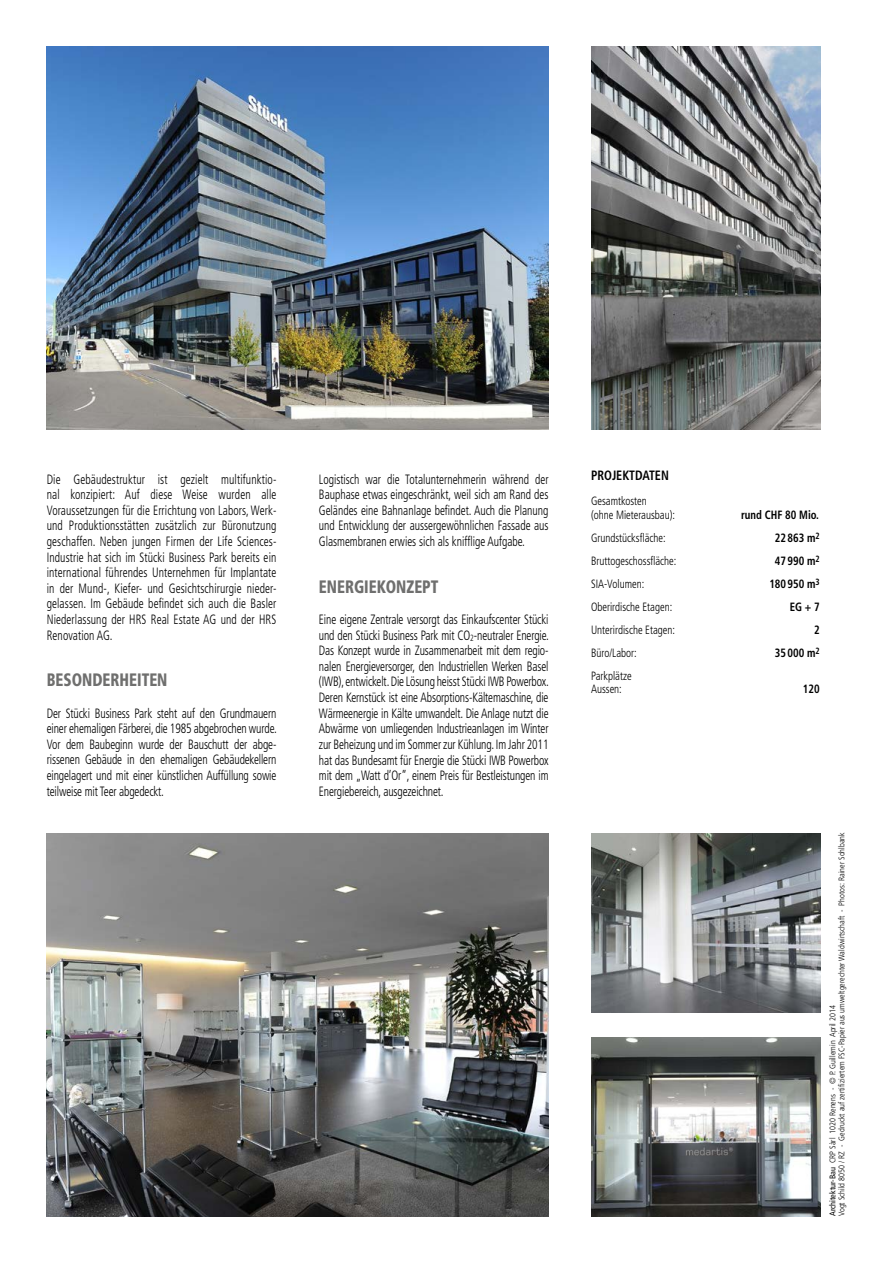
<style>
.page{position:relative;width:893px;height:1263px;background:#fff}
.page>*{position:absolute;margin:0;border:0;box-sizing:border-box;transform-origin:0 0}
.t1{font:900 condensed 18px "Frutiger";color:#6f6f6e;scale:.85 1}
.t2{font:300 condensed 13.5px/15.6px "Frutiger";letter-spacing:-.01em;color:#000;text-align:justify;scale:.85 1}
.t3{font:700 condensed 13.5px "Frutiger";color:#000;scale:.9 1}
.t4{font:300 condensed 12px/13.5px "Frutiger";color:#000;scale:.9 1}
.t5{font:700 condensed 12px "Frutiger";color:#000;scale:.9 1}
.t6{font:300 condensed 8.25px/9px "Frutiger";color:#000}
.s1{font-weight:400}
</style>
<div class="page">
<img style="left:591px;top:47px;width:230px;height:382px">
<img style="left:47px;top:47px;width:502px;height:382px">
<img style="left:591px;top:1037px;width:229px;height:179px">
<img style="left:591px;top:833px;width:229px;height:179px">
<img style="left:47px;top:833px;width:502px;height:383px">
<p class="t2" style="left:47px;top:471px;width:272px">Die Gebäudestruktur ist gezielt multifunktio&shy;nal konzipiert: Auf diese Weise wurden alle Voraussetzungen für die Errichtung von Labors, Werk&shy;und Produktionsstätten zusätzlich zur Büronutzung geschaffen. Neben jungen Firmen der Life Sciences-Industrie hat sich im Stücki Business Park bereits ein international führendes Unternehmen für Implantate in der Mund-, Kiefer- und Gesichtschirurgie nieder&shy;gelassen. Im Gebäude befindet sich auch die Basler Niederlassung der HRS Real Estate AG und der HRS Renovation AG.</p>
<h1 class="t1" style="left:47px;top:669px;width:144px">BESONDERHEITEN</h1>
<p class="t2" style="left:47px;top:705px;width:272px">Der Stücki Business Park steht auf den Grundmauern einer ehemaligen Färberei, die 1985 abgebrochen wurde.<br>Vor dem Baubeginn wurde der Bauschutt der abge&shy;rissenen Gebäude in den ehemaligen Gebäudekellern eingelagert und mit einer künstlichen Auffüllung sowie teilweise mit Teer abgedeckt.</p>
<p class="t2" style="left:319px;top:471px;width:272px">Logistisch war die Totalunternehmerin während der Bauphase etwas eingeschränkt, weil sich am Rand des Geländes eine Bahnanlage befindet. Auch die Planung und Entwicklung der aussergewöhnlichen Fassade aus Glasmembranen erwies sich als knifflige Aufgabe.</p>
<h1 class="t1" style="left:319px;top:576px;width:142px">ENERGIEKONZEPT</h1>
<p class="t2" style="left:319px;top:612px;width:272px">Eine eigene Zentrale versorgt das Einkaufscenter Stücki und den Stücki Business Park mit CO<sub>2</sub>-neutraler Energie.<br>Das Konzept wurde in Zusammenarbeit mit dem regio&shy;nalen Energieversorger, den Industriellen Werken Basel (IWB), entwickelt. Die Lösung heisst Stücki IWB Powerbox.<br>Deren Kernstück ist eine Absorptions-Kältemaschine, die Wärmeenergie in Kälte umwandelt. Die Anlage nutzt die Abwärme von umliegenden Industrieanlagen im Winter zur Beheizung und im Sommer zur Kühlung. Im Jahr 2011 hat das Bundesamt für Energie die Stücki IWB Powerbox mit dem „Watt d’Or”, einem Preis für Bestleistungen im Energiebereich, ausgezeichnet.</p>
<p class="t3" style="left:591px;top:468px;width:88px">PROJEKTDATEN</p>
<p class="t4" style="left:591px;top:495px;width:95px">Gesamtkosten<br>(ohne Mieterausbau):</p>
<p class="t5" style="left:741px;top:508px;width:88px">rund CHF 80 Mio.</p>
<p class="t4" style="left:591px;top:531px;width:84px">Grundstücksfläche:</p>
<p class="t5" style="left:775px;top:531px;width:51px">22863 m<sup>2</sup></p>
<p class="t4" style="left:591px;top:554px;width:96px">Bruttogeschossfläche:</p>
<p class="t5" style="left:775px;top:554px;width:51px">47990 m<sup>2</sup></p>
<p class="t4" style="left:591px;top:577px;width:61px">SIA-Volumen:</p>
<p class="t5" style="left:769px;top:577px;width:58px">180950 m<sup>3</sup></p>
<p class="t4" style="left:591px;top:600px;width:92px">Oberirdische Etagen:</p>
<p class="t5" style="left:790px;top:600px;width:35px">EG + 7</p>
<p class="t4" style="left:591px;top:623px;width:95px">Unterirdische Etagen:</p>
<p class="t5" style="left:814px;top:623px;width:8px">2</p>
<p class="t4" style="left:591px;top:646px;width:52px">Büro/Labor:</p>
<p class="t5" style="left:775px;top:645px;width:51px">35000 m<sup>2</sup></p>
<p class="t4" style="left:591px;top:669px;width:47px">Parkplätze<br>Aussen:</p>
<p class="t5" style="left:803px;top:682px;width:20px">120</p>
<p class="t6" style="left:828px;top:1216px;width:385px;rotate:-90deg"><span class="s1">Architektur-Bau</span> CRP Sàrl 1020 Renens - © P. Guillemin April 2014<br>Vogt Schild 8050 / RZ - Gedruckt auf zertifiziertem FSC-Papier aus umweltgerechter Waldwirtschaft - Photos: Rainer Sohlbank</p>
</div>
